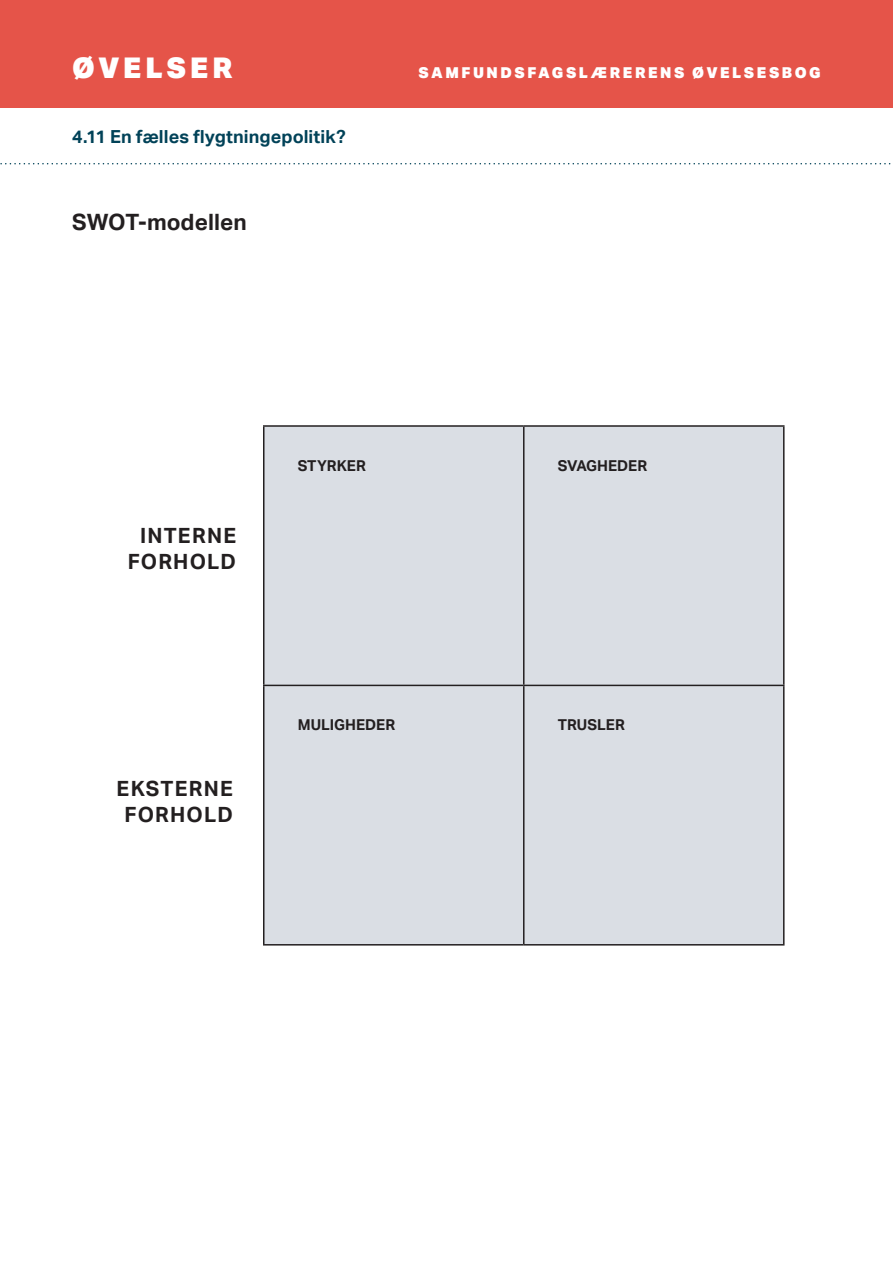
<style>
.page{position:relative;width:893px;height:1263px;background:#fff}
.page>*{position:absolute;margin:0;border:0;box-sizing:border-box;transform-origin:0 0}
.Del_1{font:900 28.5px "Aktiv Grotesk";letter-spacing:.135em;color:#fff}
.Overskrift{font:700 22.5px "Aktiv Grotesk";color:#231f20}
.Overskrift-2{font:700 21px "Aktiv Grotesk";letter-spacing:.055em;color:#231f20}
.Del_overskrift{font:700 18px "Aktiv Grotesk";letter-spacing:.005em;color:#014258}
.Del_1-2{font:900 16.5px "Aktiv Grotesk";letter-spacing:.165em;color:#fff}
.Tabel{font:700 15px "Aktiv Grotesk";color:#231f20}
.Del_1-3{font:900 15px "Aktiv Grotesk";letter-spacing:.17em;color:#fff}
</style>
<div class="page">
<div style="left:0;top:0;width:893px;height:107px;background:#e55449"></div>
<svg style="left:0;top:163px;width:891px;height:1px"></svg>
<div style="left:264px;top:427px;width:519px;height:517px;background:#dadee4"></div>
<hr style="left:263px;top:425px;width:261px;height:2px;background:#231f20">
<hr style="left:263px;top:427px;width:1px;height:258px;background:#231f20">
<hr style="left:524px;top:425px;width:260px;height:2px;background:#231f20">
<hr style="left:523px;top:427px;width:1px;height:258px;background:#231f20">
<hr style="left:783px;top:427px;width:1px;height:258px;background:#231f20">
<hr style="left:263px;top:685px;width:261px;height:1px;background:#231f20">
<hr style="left:263px;top:686px;width:1px;height:258px;background:#231f20">
<hr style="left:524px;top:685px;width:260px;height:1px;background:#231f20">
<hr style="left:523px;top:686px;width:1px;height:258px;background:#231f20">
<hr style="left:783px;top:686px;width:1px;height:258px;background:#231f20">
<hr style="left:263px;top:944px;width:261px;height:1px;background:#231f20">
<hr style="left:524px;top:944px;width:260px;height:1px;background:#231f20">
<p class="Del_1" style="left:72px;top:50px;width:162px">ØVELSER</p>
<p class="Del_1-2" style="left:413px;top:62px;width:442px">SAMFUNDSFAGSLÆRERENS ØVELSESBOG</p>
<p class="Del_1-3" style="left:419px;top:63px;width:404px">SAMFUNDSFAGSLÆRERENS ØVELSESBOG</p>
<p class="Del_overskrift" style="left:72px;top:127px;width:275px">4.11 En fælles flygtningepolitik?</p>
<p class="Overskrift" style="left:72px;top:209px;width:176px">SWOT-modellen</p>
<p class="Overskrift-2" style="left:140px;top:524px;width:97px">INTERNE</p>
<p class="Overskrift-2" style="left:128px;top:549px;width:110px">FORHOLD</p>
<p class="Overskrift-2" style="left:117px;top:776px;width:118px">EKSTERNE</p>
<p class="Overskrift-2" style="left:124px;top:802px;width:110px">FORHOLD</p>
<p class="Tabel" style="left:298px;top:457px;width:70px">STYRKER</p>
<p class="Tabel" style="left:558px;top:457px;width:91px">SVAGHEDER</p>
<p class="Tabel" style="left:298px;top:716px;width:99px">MULIGHEDER</p>
<p class="Tabel" style="left:558px;top:716px;width:69px">TRUSLER</p>
</div>
